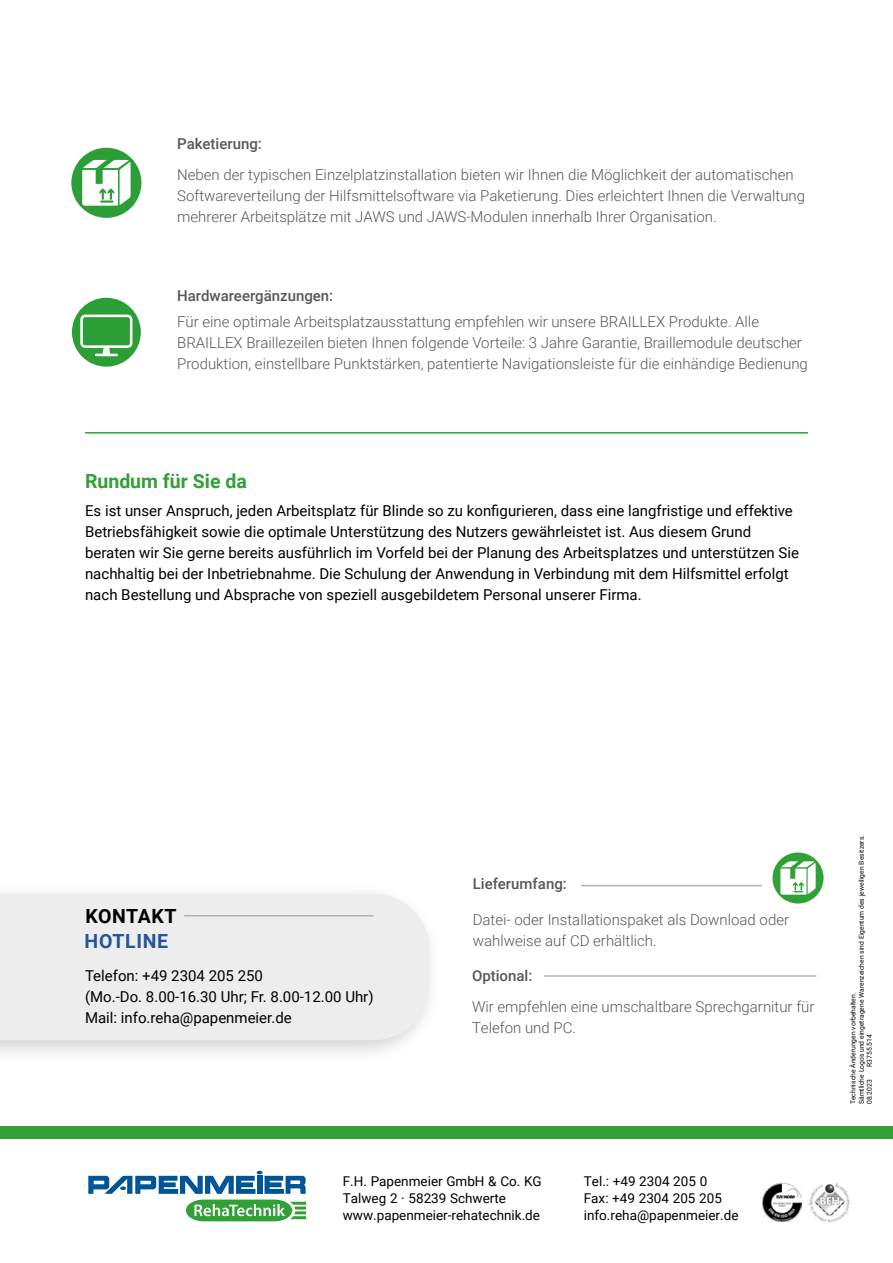
<style>
.page{position:relative;width:893px;height:1263px;background:#fff}
.page>*{position:absolute;margin:0;border:0;box-sizing:border-box;transform-origin:0 0}
.t1{font:700 19.5px "Roboto";color:#30a037}
.t2{font:700 19.5px "Roboto";letter-spacing:.025em;color:#000}
.t3{font:700 19.5px "Roboto";letter-spacing:.035em;color:#25549c}
.Fließtext_2{font:300 15px/21px "Roboto";color:#575756}
.Fließtext_2-2{font:15px/21px "Roboto";color:#000}
.Fließtext_wie_2_o{font:15px "Roboto";color:#000}
.Body_Light{font:500 15px "Roboto";color:#575756}
.P_Adresse{font:13.5px "Roboto";color:#000}
.P_Body{font:6.75px "Roboto";color:#000}
</style>
<div class="page">
<svg style="left:88px;top:1171px;width:218px;height:50px"></svg>
<img style="left:809px;top:1183px;width:41px;height:40px">
<div style="left:0;top:1126px;width:893px;height:13px;background:#30a037"></div>
<img style="left:763px;top:1183px;width:38px;height:39px">
<hr style="left:85px;top:432px;width:723px;height:2px;background:#30a037">
<div style="left:0;top:881px;width:443px;height:184px;background:#000;opacity:.2"></div>
<div style="left:0;top:894px;width:429px;height:146px;background:#ededed"></div>
<hr style="left:184px;top:915px;width:189px;height:1px;background:#b3b2b2">
<hr style="left:581px;top:885px;width:181px;height:1px;background:#b3b2b2">
<hr style="left:544px;top:975px;width:272px;height:2px;background:#b3b2b2">
<div style="left:71px;top:148px;width:70px;height:70px;background:#2b9e36;border-radius:50%"></div>
<svg style="left:82px;top:160px;width:49px;height:46px"></svg>
<div style="left:72px;top:298px;width:69px;height:69px;background:#2b9e36;border-radius:50%"></div>
<svg style="left:80px;top:315px;width:52px;height:41px"></svg>
<div style="left:772px;top:852px;width:51px;height:51px;background:#30a037;border-radius:50%"></div>
<svg style="left:780px;top:861px;width:36px;height:34px"></svg>
<p class="Body_Light" style="left:177px;top:133px;width:86px">Paketierung:</p>
<p class="Fließtext_2" style="left:177px;top:164px;width:629px">Neben der typischen Einzelplatzinstallation bieten wir Ihnen die Möglichkeit der automatischen<br>Softwareverteilung der Hilfsmittelsoftware via Paketierung. Dies erleichtert Ihnen die Verwaltung mehrerer Arbeitsplätze mit JAWS und JAWS-Modulen innerhalb Ihrer Organisation.</p>
<p class="Body_Light" style="left:177px;top:285px;width:158px">Hardwareergänzungen:</p>
<p class="Fließtext_2" style="left:177px;top:311px;width:632px">Für eine optimale Arbeitsplatzausstattung empfehlen wir unsere BRAILLEX Produkte. Alle<br>BRAILLEX Braillezeilen bieten Ihnen folgende Vorteile: 3 Jahre Garantie, Braillemodule deutscher<br>Produktion, einstellbare Punktstärken, patentierte Navigationsleiste für die einhändige Bedienung</p>
<h2 class="t1" style="left:85px;top:468px;width:163px">Rundum für Sie da</h2>
<p class="Fließtext_2-2" style="left:85px;top:500px;width:716px">Es ist unser Anspruch, jeden Arbeitsplatz für Blinde so zu konfigurieren, dass eine langfristige und effektive Betriebsfähigkeit sowie die optimale Unterstützung des Nutzers gewährleistet ist. Aus diesem Grund beraten wir Sie gerne bereits ausführlich im Vorfeld bei der Planung des Arbeitsplatzes und unterstützen Sie nachhaltig bei der Inbetriebnahme. Die Schulung der Anwendung in Verbindung mit dem Hilfsmittel erfolgt nach Bestellung und Absprache von speziell ausgebildetem Personal unserer Firma.</p>
<h2 class="t2" style="left:85px;top:902px;width:93px">KONTAKT</h2>
<h2 class="t3" style="left:85px;top:928px;width:85px">HOTLINE</h2>
<p class="Fließtext_wie_2_o" style="left:85px;top:965px;width:179px">Telefon: +49 2304 205 250</p>
<p class="Fließtext_wie_2_o" style="left:85px;top:986px;width:290px">(Mo.-Do. 8.00-16.30 Uhr; Fr. 8.00-12.00 Uhr)</p>
<p class="Fließtext_wie_2_o" style="left:85px;top:1007px;width:208px">Mail: info.reha@papenmeier.de</p>
<p class="Body_Light" style="left:473px;top:873px;width:96px">Lieferumfang:</p>
<p class="Fließtext_2" style="left:473px;top:909px;width:318px">Datei- oder Installationspaket als Download oder wahlweise auf CD erhältlich.</p>
<p class="Body_Light" style="left:472px;top:965px;width:62px">Optional:</p>
<p class="Fließtext_2" style="left:472px;top:996px;width:344px">Wir empfehlen eine umschaltbare Sprechgarnitur für<br>Telefon und PC.</p>
<p class="P_Adresse" style="left:343px;top:1171px;width:200px">F.H. Papenmeier GmbH &amp; Co. KG</p>
<p class="P_Adresse" style="left:343px;top:1189px;width:165px">Talweg 2 · 58239 Schwerte</p>
<p class="P_Adresse" style="left:343px;top:1206px;width:199px">www.papenmeier-rehatechnik.de</p>
<p class="P_Adresse" style="left:584px;top:1171px;width:125px">Tel.: +49 2304 205 0</p>
<p class="P_Adresse" style="left:584px;top:1189px;width:140px">Fax: +49 2304 205 205</p>
<p class="P_Adresse" style="left:584px;top:1206px;width:156px">info.reha@papenmeier.de</p>
<p class="P_Body" style="left:857px;top:1104px;width:271px;rotate:-90deg">Sämtliche Logos und eingetragene Warenzeichen sind Eigentum des jeweiligen Besitzers.</p>
<p class="P_Body" style="left:848px;top:1104px;width:113px;rotate:-90deg">Technische Änderungen vorbehalten.</p>
<p class="P_Body" style="left:865px;top:1067px;width:34px;rotate:-90deg">R3755.514</p>
<p class="P_Body" style="left:865px;top:1104px;width:26px;rotate:-90deg">08.2023</p>
</div>
